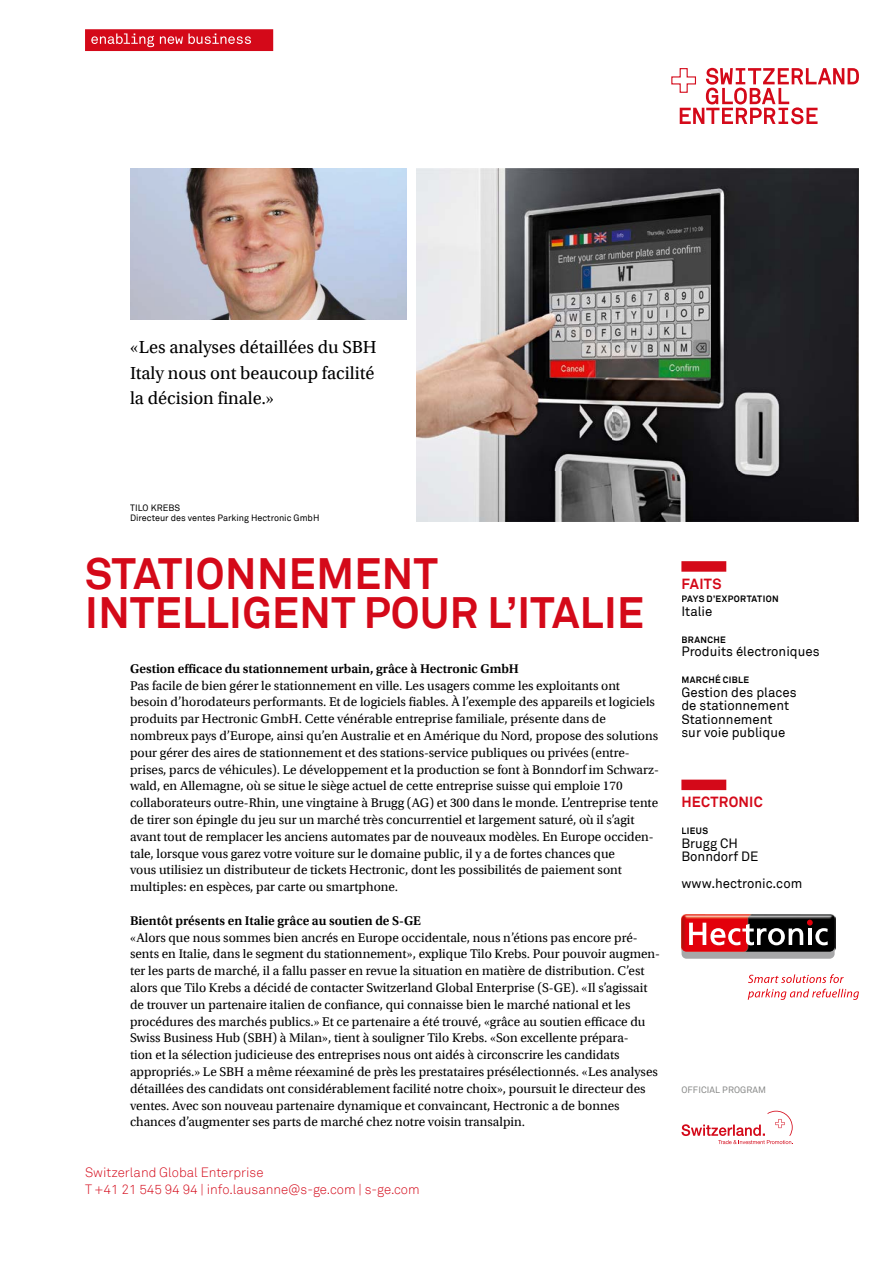
<style>
.page{position:relative;width:893px;height:1263px;background:#fff}
.page>*{position:absolute;margin:0;border:0;box-sizing:border-box;transform-origin:0 0}
.t1{font:42.9px/38.8px "Akkurat S GE Bold";letter-spacing:.01em;color:#d40919}
.t2{font:18.3px/25.2px "Utopia S GE Regular";color:#000}
.t3{font:14.4px "Akkurat S GE Bold";letter-spacing:.015em;color:#d40919}
.t4{font:13.2px/16.8px "Utopia S GE Regular";color:#000}
.t5{font:13.2px/13.5px "Akkurat S GE Regular";color:#000}
.t6{font:13.2px "Utopia S GE Semibold";color:#000}
.t7{font:13.2px/16.8px "Akkurat S GE Light";color:#d40919}
.t8{font:9px/10.5px "Akkurat S GE Regular";color:#000}
.t9{font:9px "Akkurat S GE Bold";letter-spacing:.04em;color:#000}
.t10{font:9px "Akkurat S GE Regular";letter-spacing:.01em;color:#868786}
</style>
<div class="page">
<svg style="left:85px;top:29px;width:188px;height:22px;background:#d92634"></svg>
<svg style="left:671px;top:68px;width:188px;height:56px"></svg>
<svg style="left:681px;top:1111px;width:112px;height:33px"></svg>
<div style="left:681px;top:561px;width:45px;height:11px;background:#d40919"></div>
<div style="left:681px;top:780px;width:45px;height:10px;background:#d40919"></div>
<img style="left:416px;top:169px;width:443px;height:352px">
<img style="left:130px;top:169px;width:277px;height:151px">
<img style="left:681px;top:915px;width:154px;height:40px">
<svg style="left:682px;top:920px;width:153px;height:39px;background:#8b4f52"></svg>
<svg style="left:748px;top:974px;width:96px;height:9px"></svg>
<svg style="left:748px;top:989px;width:111px;height:11px"></svg>
<h2 class="t2" style="left:130px;top:334px;width:248px">«Les analyses détaillées du SBH<br>Italy nous ont beaucoup facilité la décision finale.»</h2>
<p class="t8" style="left:130px;top:502px;width:191px">TILO KREBS<br>Directeur des ventes Parking Hectronic GmbH</p>
<h1 class="t1" style="left:85px;top:553px;width:560px">STATIONNEMENT<br>INTELLIGENT POUR L’ITALIE</h1>
<p class="t6" style="left:130px;top:659px;width:390px">Gestion efficace du stationnement urbain, grâce à Hectronic GmbH</p>
<p class="t4" style="left:130px;top:676px;width:530px">Pas facile de bien gérer le stationnement en ville. Les usagers comme les exploitants ont besoin d’horodateurs performants. Et de logiciels fiables. À l’exemple des appareils et logiciels produits par Hectronic GmbH. Cette vénérable entreprise familiale, présente dans de nombreux pays d’Europe, ainsi qu’en Australie et en Amérique du Nord, propose des solutions pour gérer des aires de stationnement et des stations-service publiques ou privées (entre&shy;prises, parcs de véhicules). Le développement et la production se font à Bonndorf im Schwarz&shy;wald, en Allemagne, où se situe le siège actuel de cette entreprise suisse qui emploie 170 collaborateurs outre-Rhin, une vingtaine à Brugg (AG) et 300 dans le monde. L’entreprise tente de tirer son épingle du jeu sur un marché très concurrentiel et largement saturé, où il s’agit avant tout de remplacer les anciens automates par de nouveaux modèles. En Europe occiden&shy;tale, lorsque vous garez votre voiture sur le domaine public, il y a de fortes chances que<br>vous utilisiez un distributeur de tickets Hectronic, dont les possibilités de paiement sont multiples: en espèces, par carte ou smartphone.</p>
<p class="t6" style="left:130px;top:911px;width:293px">Bientôt présents en Italie grâce au soutien de S-GE</p>
<p class="t4" style="left:130px;top:928px;width:532px">«Alors que nous sommes bien ancrés en Europe occidentale, nous n’étions pas encore pré&shy;sents en Italie, dans le segment du stationnement», explique Tilo Krebs. Pour pouvoir augmen&shy;ter les parts de marché, il a fallu passer en revue la situation en matière de distribution. C’est alors que Tilo Krebs a décidé de contacter Switzerland Global Enterprise (S-GE). «Il s’agissait de trouver un partenaire italien de confiance, qui connaisse bien le marché national et les procédures des marchés publics.» Et ce partenaire a été trouvé, «grâce au soutien efficace du Swiss Business Hub (SBH) à Milan», tient à souligner Tilo Krebs. «Son excellente prépara-<br>tion et la sélection judicieuse des entreprises nous ont aidés à circonscrire les candidats appropriés.» Le SBH a même réexaminé de près les prestataires présélectionnés. «Les analyses détaillées des candidats ont considérablement facilité notre choix», poursuit le directeur des ventes. Avec son nouveau partenaire dynamique et convaincant, Hectronic a de bonnes chances d’augmenter ses parts de marché chez notre voisin transalpin.</p>
<p class="t7" style="left:85px;top:1163px;width:336px">Switzerland Global Enterprise<br>T +41 21 545 94 94 | info.lausanne@s-ge.com | s-ge.com</p>
<p class="t3" style="left:681px;top:573px;width:41px">FAITS</p>
<p class="t9" style="left:681px;top:592px;width:99px">PAYS D’EXPORTATION</p>
<p class="t5" style="left:681px;top:604px;width:33px">Italie</p>
<p class="t9" style="left:681px;top:633px;width:46px">BRANCHE</p>
<p class="t5" style="left:681px;top:644px;width:140px">Produits électroniques</p>
<p class="t9" style="left:681px;top:673px;width:69px">MARCHÉ CIBLE</p>
<p class="t5" style="left:681px;top:685px;width:117px">Gestion des places de stationnement<br>Stationnement<br>sur voie publique</p>
<p class="t3" style="left:681px;top:791px;width:83px">HECTRONIC</p>
<p class="t9" style="left:681px;top:824px;width:28px">LIEUS</p>
<p class="t5" style="left:681px;top:836px;width:78px">Brugg CH<br>Bonndorf DE</p>
<p class="t5" style="left:681px;top:876px;width:122px">www.hectronic.com</p>
<p class="t10" style="left:681px;top:1083px;width:86px">OFFICIAL PROGRAM</p>
</div>
